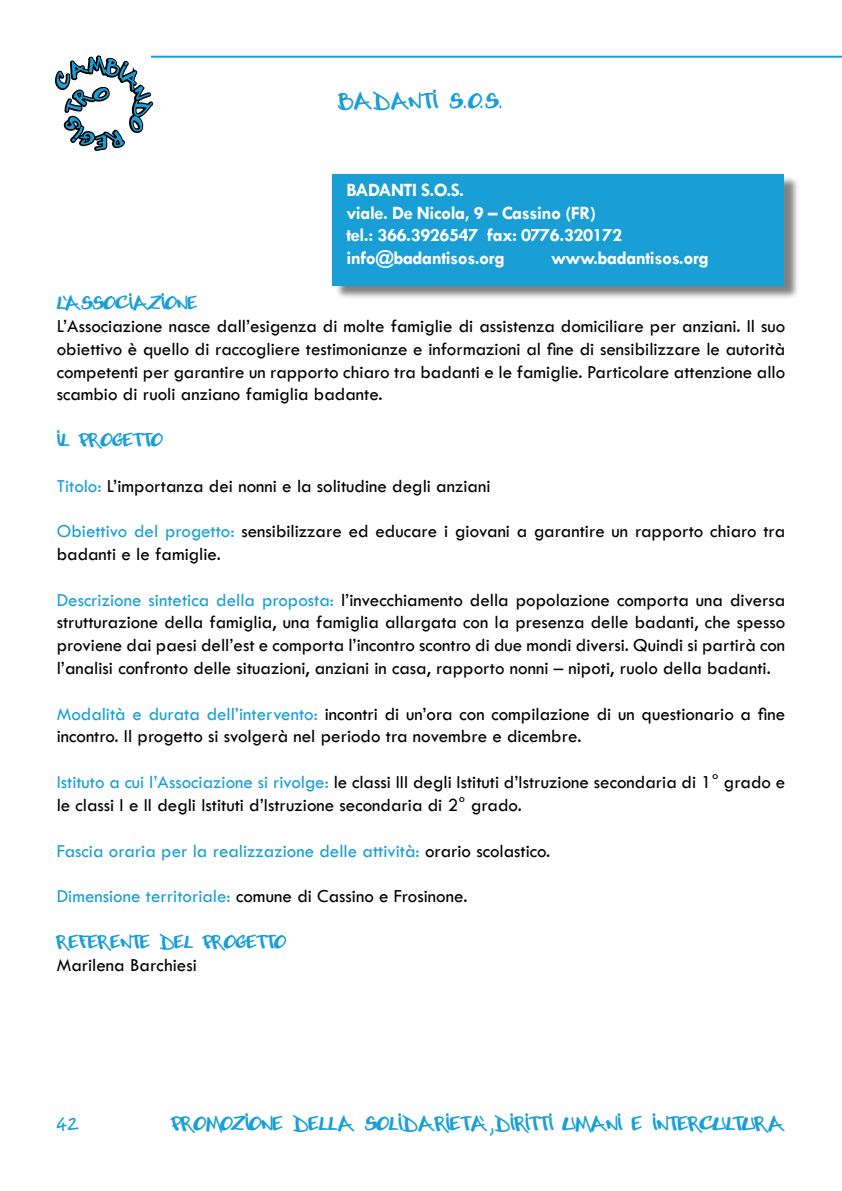
<style>
.page{position:relative;width:842px;height:1191px;background:#fff}
.page>*{position:absolute;margin:0;border:0;box-sizing:border-box;transform-origin:0 0}
.t1{font:22px "Abuse";letter-spacing:.025em;color:#199fd6}
.t2{font:20px "Abuse";color:#199fd6}
.t3{font:19px/22.8px "Tw Cen";color:#000}
.t4{font:700 19px/22.8px "Tw Cen";letter-spacing:-.025em;color:#fff}
.t5{font:19px "Tw Cen";color:#199fd6}
.t6{font:19px "Abuse";color:#199fd6}
.s1{color:#199fd6}
.s2{color:#000}
</style>
<div class="page">
<div style="left:333px;top:175px;width:467px;height:126px;background:#000;opacity:.5"></div>
<div style="left:333px;top:174px;width:451px;height:111px;background:#199fd6"></div>
<hr style="left:105px;top:56px;width:737px;height:2px;background:#199fd6">
<svg style="left:55px;top:55px;width:100px;height:96px"></svg>
<p class="t1" style="left:338px;top:89px;width:167px">BADANTI S.O.S.</p>
<p class="t4" style="left:346px;top:178px;width:277px">BADANTI S.O.S.<br>viale. De Nicola, 9 – Cassino (FR) tel.: 366.3926547 fax: 0776.320172 info@badantisos.org</p>
<p class="t4" style="left:551px;top:246px;width:159px">www.badantisos.org</p>
<p class="t6" style="left:57px;top:293px;width:142px">L`ASSOCIAZIONE</p>
<p class="t3" style="left:57px;top:314px;width:730px;text-align:justify">L’Associazione nasce dall’esigenza di molte famiglie di assistenza domiciliare per anziani. Il suo obiettivo è quello di raccogliere testimonianze e informazioni al fine di sensibilizzare le autorità competenti per garantire un rapporto chiaro tra badanti e le famiglie. Particolare attenzione allo scambio di ruoli anziano famiglia badante.</p>
<p class="t6" style="left:57px;top:430px;width:107px">IL PROGETTO</p>
<p class="t3" style="left:57px;top:474px;width:435px"><span class="s1">Titolo:</span> L’importanza dei nonni e la solitudine degli anziani</p>
<p class="t3" style="left:57px;top:520px;width:730px"><span class="s1">Obiettivo del progetto:</span> sensibilizzare ed educare i giovani a garantire un rapporto chiaro tra badanti e le famiglie.</p>
<p class="t3" style="left:57px;top:588px;width:730px;text-align:justify"><span class="s1">Descrizione sintetica della proposta:</span> l’invecchiamento della popolazione comporta una diversa strutturazione della famiglia, una famiglia allargata con la presenza delle badanti, che spesso proviene dai paesi dell’est e comporta l’incontro scontro di due mondi diversi. Quindi si partirà con l’analisi confronto delle situazioni, anziani in casa, rapporto nonni – nipoti, ruolo della badanti.</p>
<p class="t3" style="left:57px;top:702px;width:730px"><span class="s1">Modalità e durata dell’intervento:</span> incontri di un’ora con compilazione di un questionario a fine incontro. Il progetto si svolgerà nel periodo tra novembre e dicembre.</p>
<p class="t3" style="left:57px;top:770px;width:730px"><span class="s1">Istituto a cui l’Associazione si rivolge:</span> le classi III degli Istituti d’Istruzione secondaria di 1° grado e le classi I e II degli Istituti d’Istruzione secondaria di 2° grado.</p>
<p class="t5" style="left:57px;top:839px;width:495px">Fascia oraria per la realizzazione delle attività: <span class="s2">orario scolastico.</span></p>
<p class="t3" style="left:57px;top:884px;width:412px"><span class="s1">Dimensione territoriale:</span> comune di Cassino e Frosinone.</p>
<p class="t6" style="left:57px;top:931px;width:231px">REFERENTE DEL PROGETTO</p>
<p class="t3" style="left:57px;top:953px;width:142px">Marilena Barchiesi</p>
<p class="t2" style="left:57px;top:1113px;width:22px">42</p>
<p class="t2" style="left:171px;top:1112px;width:615px">PROMOZIONE DELLA SOLIDARIETA`,DIRITTI UMANI E INTERCULTURA</p>
</div>
